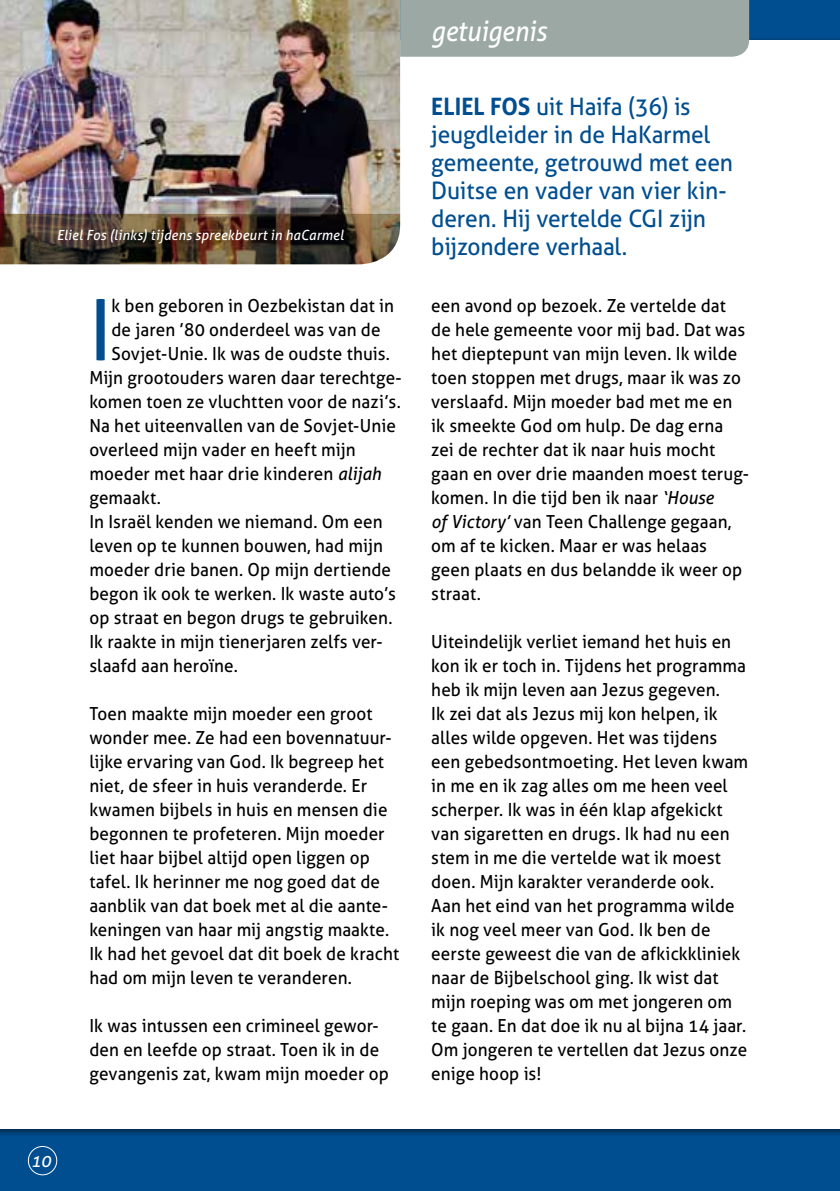
<style>
.page{position:relative;width:840px;height:1191px;background:#fff}
.page>*{position:absolute;margin:0;border:0;box-sizing:border-box;transform-origin:0 0}
.t1{font:84.6px "Aller";color:#004e90;scale:.95 1}
.t2{font:italic 28px "Aller";color:#fff;scale:.9 1}
.t3{font:24px/28px "Aller";letter-spacing:-.01em;color:#004e90;scale:.95 1}
.t4{font:18px/24px "Aller";letter-spacing:.005em;color:#000;scale:.95 1}
.t5{font:italic 17px "Aller";color:#fff}
.t6{font:italic 14px "Aller";letter-spacing:.015em;color:#fff;scale:.95 1}
.s1{font-style:italic}
.s2{font-weight:700}
</style>
<div class="page">
<div style="left:0;top:0;width:839px;height:1191px;background:#004e90"></div>
<div style="left:0;top:40px;width:839px;height:1088px;background:#fff"></div>
<div style="left:28px;top:1146px;width:29px;height:29px;border:1px solid #fff;border-radius:50%"></div>
<div style="left:400px;top:0;width:348px;height:57px;background:#9ba8a3"></div>
<img style="left:0;top:0;width:400px;height:214px">
<svg style="left:0;top:214px;width:400px;height:50px;background:#4e3d2d"></svg>
<p class="t6" style="left:57px;top:226px;width:303px">Eliel Fos (links) tijdens spreekbeurt in haCarmel</p>
<p class="t5" style="left:31px;top:1150px;width:22px">10</p>
<h1 class="t1" style="left:89px;top:279px;width:25px">I</h1>
<p class="t4" style="left:111px;top:294px;width:299px">k ben geboren in Oezbekistan dat in</p>
<p class="t4" style="left:111px;top:318px;width:285px">de jaren ’80 onderdeel was van de</p>
<p class="t4" style="left:111px;top:342px;width:294px">Sovjet-Unie. Ik was de oudste thuis.</p>
<p class="t4" style="left:89px;top:366px;width:330px">Mijn grootouders waren daar terechtge-</p>
<p class="t4" style="left:89px;top:390px;width:329px">komen toen ze vluchtten voor de nazi’s.</p>
<p class="t4" style="left:89px;top:414px;width:324px">Na het uiteenvallen van de Sovjet-Unie</p>
<p class="t4" style="left:89px;top:438px;width:281px">overleed mijn vader en heeft mijn</p>
<p class="t4" style="left:89px;top:462px;width:308px">moeder met haar drie kinderen <span class="s1">alijah</span></p>
<p class="t4" style="left:89px;top:486px;width:77px">gemaakt.</p>
<p class="t4" style="left:89px;top:510px;width:310px">In Israël kenden we niemand. Om een</p>
<p class="t4" style="left:89px;top:534px;width:310px">leven op te kunnen bouwen, had mijn</p>
<p class="t4" style="left:89px;top:558px;width:319px">moeder drie banen. Op mijn dertiende</p>
<p class="t4" style="left:89px;top:582px;width:324px">begon ik ook te werken. Ik waste auto’s</p>
<p class="t4" style="left:89px;top:606px;width:320px">op straat en begon drugs te gebruiken.</p>
<p class="t4" style="left:89px;top:630px;width:310px">Ik raakte in mijn tienerjaren zelfs ver-</p>
<p class="t4" style="left:89px;top:654px;width:158px">slaafd aan heroïne.</p>
<p class="t4" style="left:89px;top:702px;width:327px">Toen maakte mijn moeder een groot wonder mee. Ze had een bovennatuur&shy;lijke ervaring van God. Ik begreep het niet, de sfeer in huis veranderde. Er kwamen bijbels in huis en mensen die begonnen te profeteren. Mijn moeder liet haar bijbel altijd open liggen op tafel. Ik herinner me nog goed dat de aanblik van dat boek met al die aante&shy;keningen van haar mij angstig maakte.<br>Ik had het gevoel dat dit boek de kracht had om mijn leven te veranderen.</p>
<p class="t4" style="left:89px;top:1014px;width:317px">Ik was intussen een crimineel gewor&shy;den en leefde op straat. Toen ik in de gevangenis zat, kwam mijn moeder op</p>
<h2 class="t2" style="left:431px;top:14px;width:130px">getuigenis</h2>
<h3 class="t3" style="left:431px;top:92px;width:319px"><span class="s2">ELIEL FOS</span> uit Haifa (36) is jeugdleider in de HaKarmel gemeente, getrouwd met een<br>Duitse en vader van vier kin&shy;deren. Hij vertelde CGI zijn bijzondere verhaal.</h3>
<p class="t4" style="left:431px;top:294px;width:336px">een avond op bezoek. Ze vertelde dat de hele gemeente voor mij bad. Dat was het dieptepunt van mijn leven. Ik wilde toen stoppen met drugs, maar ik was zo verslaafd. Mijn moeder bad met me en ik smeekte God om hulp. De dag erna zei de rechter dat ik naar huis mocht gaan en over drie maanden moest terug&shy;komen. In die tijd ben ik naar <span class="s1">‘House<br>of Victory’</span> van Teen Challenge gegaan, om af te kicken. Maar er was helaas geen plaats en dus belandde ik weer op straat.</p>
<p class="t4" style="left:431px;top:630px;width:335px">Uiteindelijk verliet iemand het huis en kon ik er toch in. Tijdens het programma heb ik mijn leven aan Jezus gegeven.<br>Ik zei dat als Jezus mij kon helpen, ik alles wilde opgeven. Het was tijdens een gebedsontmoeting. Het leven kwam in me en ik zag alles om me heen veel scherper. Ik was in één klap afgekickt van sigaretten en drugs. Ik had nu een stem in me die vertelde wat ik moest doen. Mijn karakter veranderde ook.<br>Aan het eind van het programma wilde ik nog veel meer van God. Ik ben de eerste geweest die van de afkickkliniek naar de Bijbelschool ging. Ik wist dat mijn roeping was om met jongeren om te gaan. En dat doe ik nu al bijna 14 jaar.<br>Om jongeren te vertellen dat Jezus onze enige hoop is!</p>
</div>
